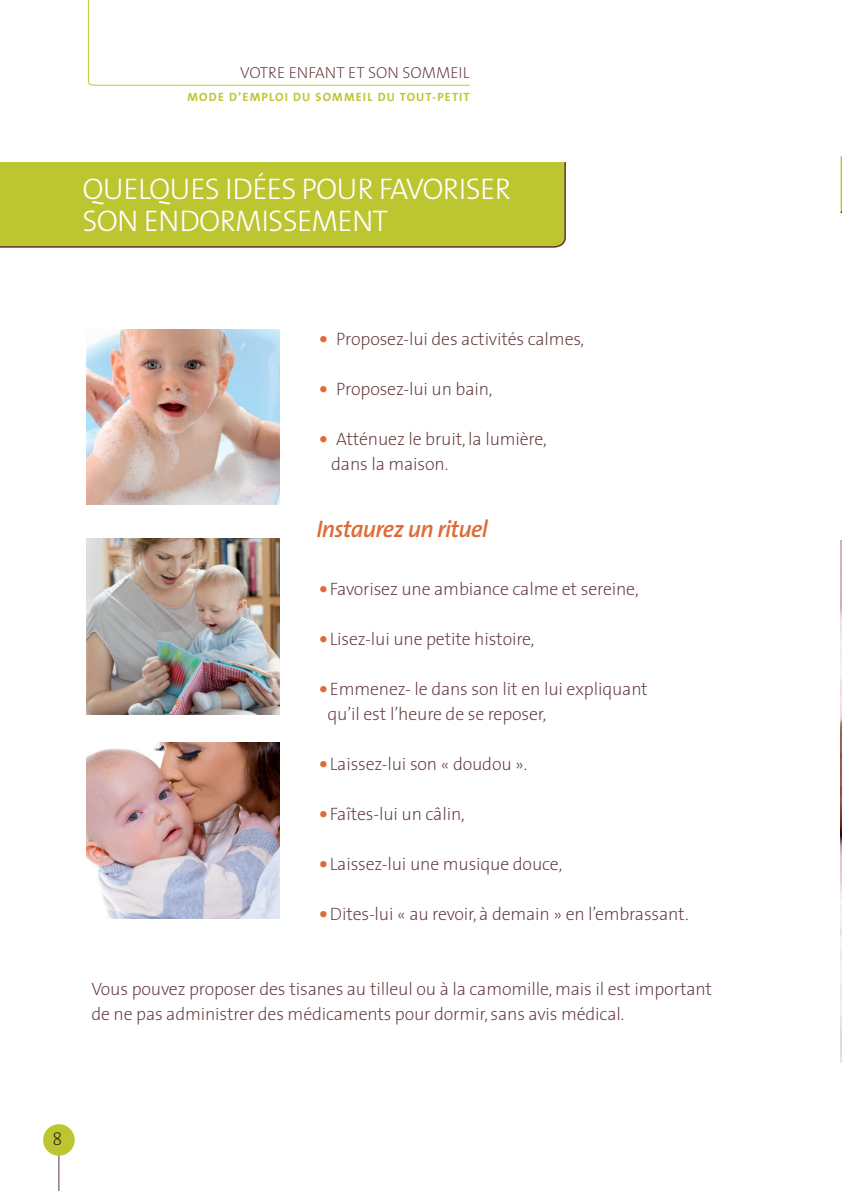
<style>
.page{position:relative;width:842px;height:1191px;background:#fff}
.page>*{position:absolute;margin:0;border:0;box-sizing:border-box;transform-origin:0 0}
.t1{font:30px/32px "The Sans Light Caps";letter-spacing:-.025em;color:#fff}
.t2{font:italic 600 24px "The Sans";letter-spacing:-.03em;color:#de6b35}
.t3{font:200 18px/25px "The Sans";letter-spacing:-.01em;color:#603336}
.t4{font:200 18px "The Sans";color:#231f20}
.t5{font:200 16px "The Sans";color:#603336}
.t6{font:12px "The Mix Bold Caps";letter-spacing:.1em;color:#bdc531}
.s1{font-size:34px;color:#de6b35}
</style>
<div class="page">
<svg style="left:87px;top:0;width:383px;height:86px"></svg>
<hr style="left:58px;top:1142px;width:1px;height:49px;background:#603336">
<div style="left:43px;top:1124px;width:32px;height:31px;background:#bdc531;border-radius:50%"></div>
<svg style="left:840px;top:156px;width:2px;height:58px"></svg>
<div style="left:0;top:162px;width:566px;height:86px;background:#bdc531"></div>
<img style="left:840px;top:540px;width:2px;height:522px">
<img style="left:86px;top:329px;width:193px;height:175px">
<img style="left:86px;top:538px;width:193px;height:176px">
<img style="left:86px;top:742px;width:193px;height:176px">
<p class="t5" style="left:240px;top:59px;width:231px">VOTRE ENFANT ET SON SOMMEIL</p>
<p class="t6" style="left:188px;top:87px;width:284px">MODE D’EMPLOI DU SOMMEIL DU TOUT-PETIT</p>
<h1 class="t1" style="left:82px;top:172px;width:430px">QUELQUES IDÉES POUR FAVORISER<br>SON ENDORMISSEMENT</h1>
<p class="t3" style="left:316px;top:326px;width:269px"><span class="s1">•</span> Proposez-lui des activités calmes,</p>
<p class="t3" style="left:316px;top:376px;width:178px"><span class="s1">•</span> Proposez-lui un bain,</p>
<p class="t3" style="left:331px;top:426px;width:217px;text-indent:-15px"><span class="s1">•</span> Atténuez le bruit, la lumière, dans la maison.</p>
<h2 class="t2" style="left:316px;top:509px;width:173px">Instaurez un rituel</h2>
<p class="t3" style="left:316px;top:576px;width:324px"><span class="s1">•</span>Favorisez une ambiance calme et sereine,</p>
<p class="t3" style="left:316px;top:626px;width:220px"><span class="s1">•</span>Lisez-lui une petite histoire,</p>
<p class="t3" style="left:327px;top:676px;width:322px;text-indent:-11px"><span class="s1">•</span>Emmenez- le dans son lit en lui expliquant qu’il est l’heure de se reposer,</p>
<p class="t3" style="left:316px;top:751px;width:212px"><span class="s1">•</span>Laissez-lui son « doudou ».</p>
<p class="t3" style="left:316px;top:801px;width:150px"><span class="s1">•</span>Faîtes-lui un câlin,</p>
<p class="t3" style="left:316px;top:851px;width:247px"><span class="s1">•</span>Laissez-lui une musique douce,</p>
<p class="t3" style="left:316px;top:901px;width:374px"><span class="s1">•</span>Dites-lui « au revoir, à demain » en l’embrassant.</p>
<p class="t3" style="left:91px;top:976px;width:622px">Vous pouvez proposer des tisanes au tilleul ou à la camomille, mais il est important de ne pas administrer des médicaments pour dormir, sans avis médical.</p>
<p class="t4" style="left:52px;top:1124px;width:11px">8</p>
</div>
